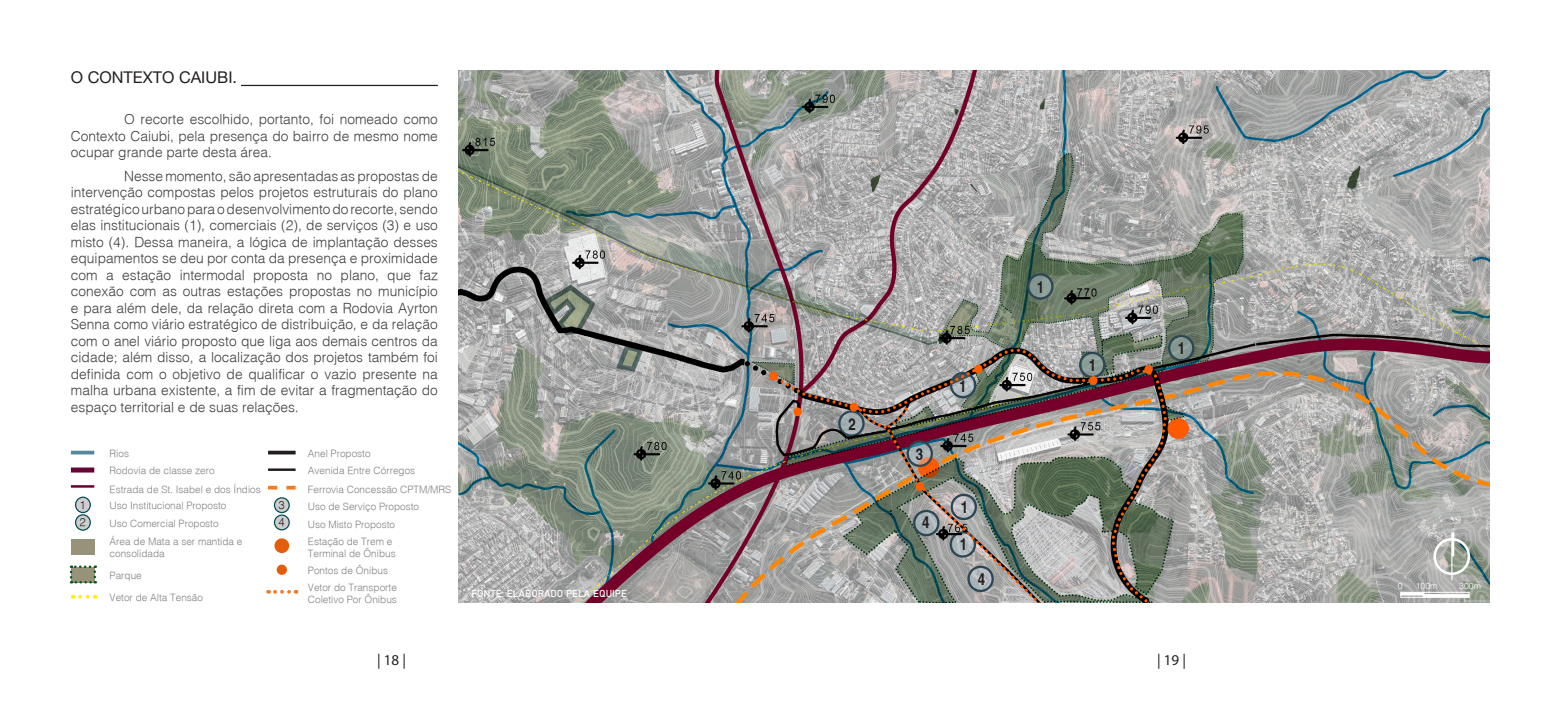
<style>
.page{position:relative;width:1560px;height:709px;background:#fff}
.page>*{position:absolute;margin:0;border:0;box-sizing:border-box;transform-origin:0 0}
.Semi-Título{font:16.25px "Helvetica Neue LT Std";color:#231f20}
.Semi-Título-2{font:700 condensed 16.25px "Helvetica";color:#231f20}
.t1{font:15px "Myriad Pro";color:#231f20}
.Corpo_de_Texto{font:300 13.75px/16.5px "Helvetica";color:#3e3e3f;text-align:justify}
.Semi-Título-3{font:300 11.25px "Helvetica";color:#231f20}
.Legenda{font:300 10px/12px "Helvetica";color:#808285}
.Legenda-2{font:10px "Bahnschrift";color:#fff}
.Legenda-3{font:300 8.75px "Helvetica";color:#fff}
</style>
<div class="page">
<hr style="left:241px;top:85px;width:197px;height:1px;background:#231f20">
<div style="left:71px;top:467px;width:23px;height:5px;background:#670136"></div>
<hr style="left:71px;top:451px;width:23px;height:3px;background:#558a9c">
<svg style="left:268px;top:486px;width:27px;height:3px"></svg>
<hr style="left:71px;top:485px;width:23px;height:2px;background:#670136">
<hr style="left:268px;top:451px;width:27px;height:3px;background:#231f20">
<hr style="left:268px;top:468px;width:27px;height:3px;background:#231f20">
<div style="left:76px;top:497px;width:14px;height:15px;background:#cfcdce;border-radius:50%"></div>
<div style="left:75px;top:496px;width:16px;height:17px;border:1px solid #034d55;border-radius:50%"></div>
<div style="left:76px;top:515px;width:14px;height:15px;background:#cfcdce;border-radius:50%"></div>
<div style="left:75px;top:514px;width:16px;height:17px;border:1px solid #034d55;border-radius:50%"></div>
<div style="left:274px;top:498px;width:15px;height:14px;background:#cfcdce;border-radius:50%"></div>
<div style="left:274px;top:497px;width:16px;height:16px;border:1px solid #034d55;border-radius:50%"></div>
<div style="left:274px;top:515px;width:15px;height:15px;background:#cfcdce;border-radius:50%"></div>
<div style="left:274px;top:514px;width:16px;height:16px;border:1px solid #034d55;border-radius:50%"></div>
<div style="left:71px;top:539px;width:24px;height:16px;background:#97937a"></div>
<svg style="left:70px;top:565px;width:26px;height:18px"></svg>
<div style="left:274px;top:538px;width:15px;height:15px;background:#e45d0b;border-radius:50%"></div>
<div style="left:277px;top:564px;width:10px;height:11px;background:#e45d0b;border-radius:50%"></div>
<svg style="left:275px;top:590px;width:21px;height:3px"></svg>
<svg style="left:80px;top:595px;width:16px;height:3px"></svg>
<img style="left:458px;top:71px;width:1030px;height:531px">
<hr style="left:1422px;top:594px;width:47px;height:3px;background:#fff">
<div style="left:1422px;top:592px;width:47px;height:3px;border:1px solid #fff"></div>
<hr style="left:1400px;top:592px;width:23px;height:3px;background:#fff">
<div style="left:1400px;top:594px;width:23px;height:3px;border:1px solid #fff"></div>
<div style="left:1433px;top:538px;width:36px;height:37px;border:2px solid #fff;border-radius:50%"></div>
<hr style="left:1451px;top:532px;width:2px;height:24px;background:#fff">
<hr style="left:1450px;top:532px;width:2px;height:48px;background:#fff">
<p class="Semi-Título" style="left:71px;top:67px;width:168px">O CONTEXTO CAIUBI.</p>
<p class="Corpo_de_Texto" style="left:71px;top:111px;width:368px;text-indent:53px">O recorte escolhido, portanto, foi nomeado como Contexto Caiubi, pela presença do bairro de mesmo nome ocupar grande parte desta área.</p>
<p class="Corpo_de_Texto" style="left:71px;top:167px;width:368px;text-indent:53px">Nesse momento, são apresentadas as propostas de intervenção compostas pelos projetos estruturais do plano estratégico urbano para o desenvolvimento do recorte, sendo elas institucionais (1), comerciais (2), de serviços (3) e uso misto (4). Dessa maneira, a lógica de implantação desses equipamentos se deu por conta da presença e proximidade com a estação intermodal proposta no plano, que faz conexão com as outras estações propostas no município e para além dele, da relação direta com a Rodovia Ayrton Senna como viário estratégico de distribuição, e da relação com o anel viário proposto que liga aos demais centros da cidade; além disso, a localização dos projetos também foi definida com o objetivo de qualificar o vazio presente na malha urbana existente, a fim de evitar a fragmentação do espaço territorial e de suas relações.</p>
<p class="Semi-Título-3" style="left:79px;top:498px;width:8px">1</p>
<p class="Semi-Título-3" style="left:79px;top:515px;width:8px">2</p>
<p class="Legenda" style="left:110px;top:447px;width:21px">Rios</p>
<p class="Legenda" style="left:110px;top:483px;width:153px">Estrada de St. Isabel e dos Índios</p>
<p class="Legenda" style="left:110px;top:464px;width:107px">Rodovia de classe zero</p>
<p class="Legenda" style="left:110px;top:499px;width:118px">Uso Institucional Proposto</p>
<p class="Legenda" style="left:110px;top:517px;width:110px">Uso Comercial Proposto</p>
<p class="Semi-Título-3" style="left:278px;top:498px;width:8px">3</p>
<p class="Semi-Título-3" style="left:278px;top:515px;width:8px">4</p>
<p class="Legenda" style="left:308px;top:447px;width:64px">Anel Proposto</p>
<p class="Legenda" style="left:308px;top:464px;width:109px">Avenida Entre Córregos</p>
<p class="Legenda" style="left:308px;top:483px;width:145px">Ferrovia Concessão CPTM/MRS</p>
<p class="Legenda" style="left:308px;top:500px;width:113px">Uso de Serviço Proposto</p>
<p class="Legenda" style="left:308px;top:518px;width:89px">Uso Misto Proposto</p>
<p class="Legenda" style="left:110px;top:535px;width:134px">Área de Mata a ser mantida e consolidada</p>
<p class="Legenda" style="left:110px;top:569px;width:34px">Parque</p>
<p class="Legenda" style="left:308px;top:535px;width:89px">Estação de Trem e<br>Terminal de Ônibus</p>
<p class="Legenda" style="left:308px;top:564px;width:82px">Pontos de Ônibus</p>
<p class="Legenda" style="left:308px;top:581px;width:90px">Vetor do Transporte</p>
<p class="Legenda" style="left:110px;top:590px;width:95px">Vetor de Alta Tensão</p>
<p class="Legenda" style="left:308px;top:593px;width:90px">Coletivo Por Ônibus</p>
<p class="Legenda-2" style="left:471px;top:585px;width:157px">FONTE: ELABORADO PELA EQUIPE</p>
<p class="Semi-Título-2" style="left:848px;top:414px;width:9px">2</p>
<p class="Semi-Título-2" style="left:915px;top:444px;width:9px">3</p>
<p class="Semi-Título-2" style="left:922px;top:513px;width:9px">4</p>
<p class="Semi-Título-2" style="left:958px;top:377px;width:9px">1</p>
<p class="Semi-Título-2" style="left:960px;top:497px;width:9px">1</p>
<p class="Semi-Título-2" style="left:959px;top:534px;width:9px">1</p>
<p class="Semi-Título-2" style="left:977px;top:569px;width:9px">4</p>
<p class="Semi-Título-2" style="left:1036px;top:277px;width:9px">1</p>
<p class="Semi-Título-2" style="left:1088px;top:356px;width:9px">1</p>
<p class="Semi-Título-2" style="left:1177px;top:339px;width:9px">1</p>
<p class="t1" style="left:377px;top:650px;width:30px">| 18 |</p>
<p class="t1" style="left:1156px;top:650px;width:30px">| 19 |</p>
<p class="Legenda-3" style="left:1397px;top:580px;width:6px">0</p>
<p class="Legenda-3" style="left:1415px;top:580px;width:23px">100m</p>
<p class="Legenda-3" style="left:1458px;top:580px;width:23px">300m</p>
</div>
